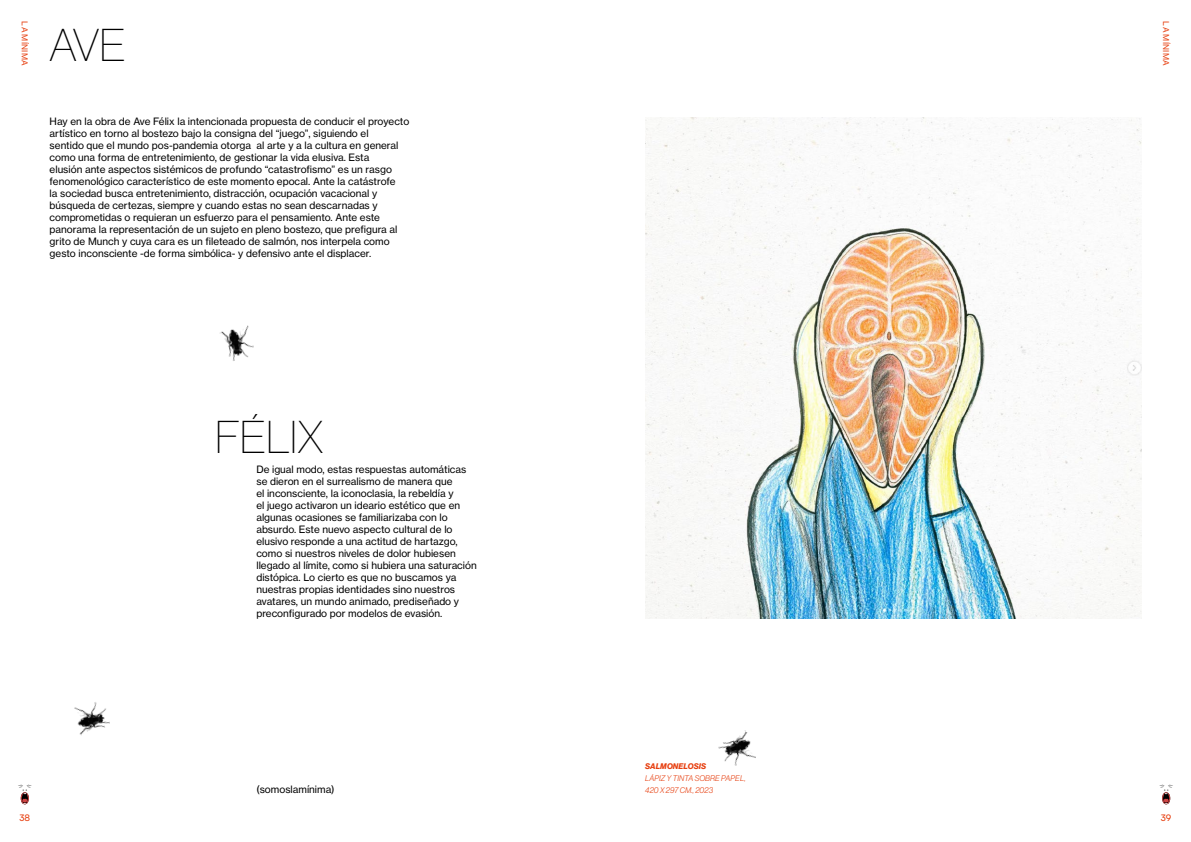
<style>
.page{position:relative;width:1191px;height:842px;background:#fff}
.page>*{position:absolute;margin:0;border:0;box-sizing:border-box;transform-origin:0 0}
.t1{font:45px "N Haas Grotesk DS Pro 25 Th";color:#000}
.Estilo_de_párrafo_1{font:10px/12px "N Haas Grotesk TX Pro 55 Rg";color:#000}
.t2{font:500 9px "Satoshi";color:#e74011}
.t3{font:8px "N Haas Grotesk DS Pro 46 Lt It";letter-spacing:.015em;color:#e74011}
.t4{font:8px "N Haas Grotesk TX Pro 55 Rg";letter-spacing:.035em;color:#e74011}
.t5{font:8px "N Haas Grotesk DS Pro 76 Bd It";letter-spacing:.015em;color:#e74011}
</style>
<div class="page">
<img style="left:645px;top:117px;width:496px;height:501px">
<svg style="left:18px;top:784px;width:14px;height:20px"></svg>
<svg style="left:1159px;top:784px;width:14px;height:20px"></svg>
<img style="left:220px;top:325px;width:34px;height:36px">
<img style="left:74px;top:702px;width:36px;height:34px">
<img style="left:718px;top:730px;width:38px;height:36px">
<p class="t4" style="left:30px;top:21px;width:46px;rotate:90deg">LA MÍNIMA</p>
<p class="t4" style="left:1170px;top:21px;width:46px;rotate:90deg">LA MÍNIMA</p>
<p class="t1" style="left:50px;top:20px;width:78px">AVE</p>
<p class="Estilo_de_párrafo_1" style="left:50px;top:116px;width:361px">Hay en la obra de Ave Félix la intencionada propuesta de conducir el proyecto artístico en torno al bostezo bajo la consigna del “juego”, siguiendo el<br>sentido que el mundo pos-pandemia otorga al arte y a la cultura en general como una forma de entretenimiento, de gestionar la vida elusiva. Esta<br>elusión ante aspectos sistémicos de profundo “catastrofismo” es un rasgo fenomenológico característico de este momento epocal. Ante la catástrofe<br>la sociedad busca entretenimiento, distracción, ocupación vacacional y búsqueda de certezas, siempre y cuando estas no sean descarnadas y comprometidas o requieran un esfuerzo para el pensamiento. Ante este panorama la representación de un sujeto en pleno bostezo, que prefigura al grito de Munch y cuya cara es un fileteado de salmón, nos interpela como gesto inconsciente -de forma simbólica- y defensivo ante el displacer.</p>
<p class="t1" style="left:215px;top:412px;width:110px">FÉLIX</p>
<p class="Estilo_de_párrafo_1" style="left:256px;top:464px;width:222px">De igual modo, estas respuestas automáticas se dieron en el surrealismo de manera que<br>el inconsciente, la iconoclasia, la rebeldía y<br>el juego activaron un ideario estético que en algunas ocasiones se familiarizaba con lo absurdo. Este nuevo aspecto cultural de lo elusivo responde a una actitud de hartazgo, como si nuestros niveles de dolor hubiesen llegado al límite, como si hubiera una saturación distópica. Lo cierto es que no buscamos ya nuestras propias identidades sino nuestros avatares, un mundo animado, prediseñado y preconfigurado por modelos de evasión.</p>
<p class="t5" style="left:645px;top:762px;width:63px">SALMONELOSIS</p>
<p class="t3" style="left:645px;top:774px;width:102px">LÁPIZ Y TINTA SOBRE PAPEL,</p>
<p class="Estilo_de_párrafo_1" style="left:256px;top:784px;width:80px">(somoslamínima)</p>
<p class="t3" style="left:645px;top:786px;width:69px">420 X 297 CM., 2023</p>
<p class="t2" style="left:19px;top:812px;width:12px">38</p>
<p class="t2" style="left:1160px;top:812px;width:12px">39</p>
</div>
